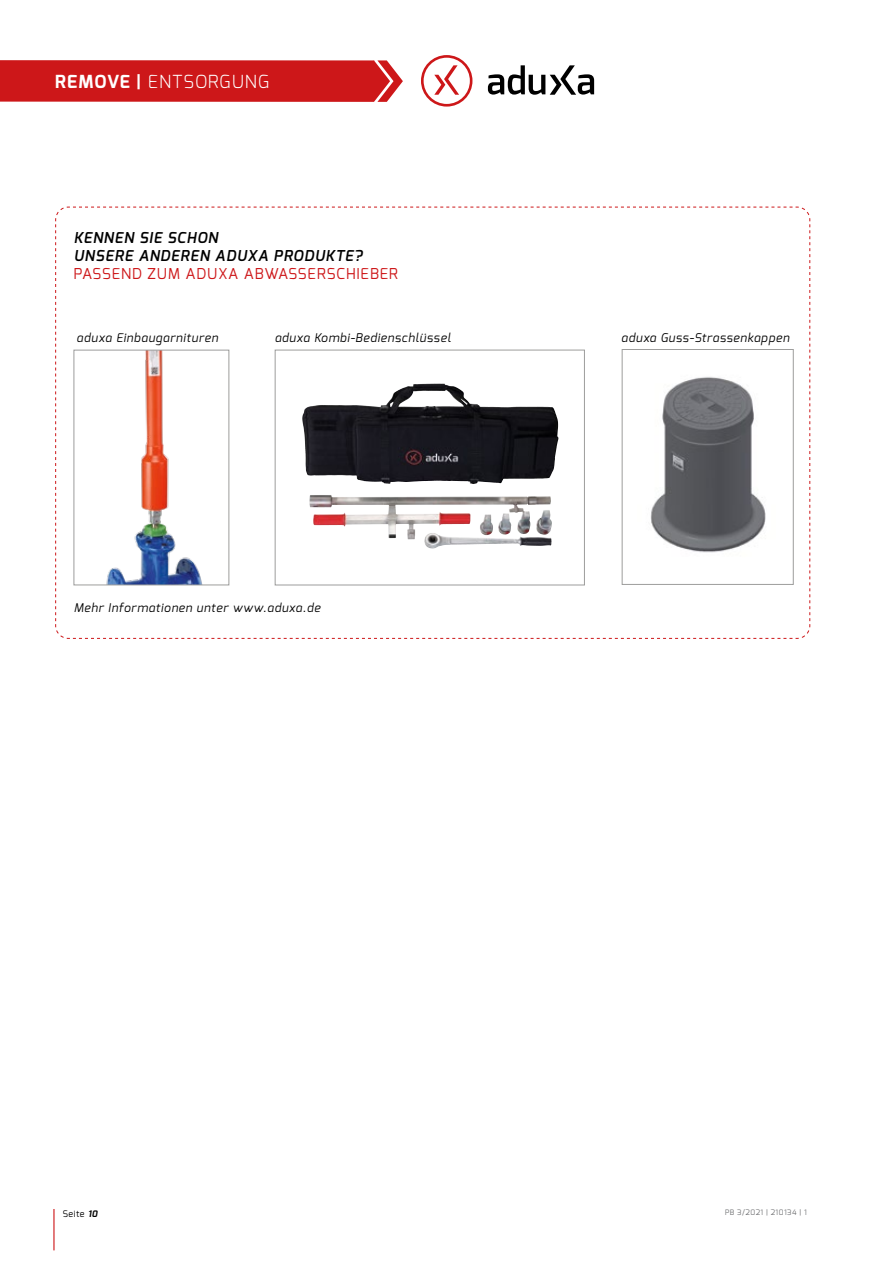
<style>
.page{position:relative;width:893px;height:1263px;background:#fff}
.page>*{position:absolute;margin:0;border:0;box-sizing:border-box;transform-origin:0 0}
.t1{font:300 18px "Exo";letter-spacing:.06em;color:#fff}
.t2{font:italic 600 15px/18px "Exo";letter-spacing:.06em;color:#000}
.t3{font:15px "Exo";letter-spacing:.06em;color:#cd1719}
.t4{font:italic 12px "Exo";letter-spacing:.06em;color:#000}
.t5{font:9px "Exo";letter-spacing:.06em;color:#000}
.t6{font:7.5px "Exo";letter-spacing:.06em;color:#717274}
.s1{font-weight:700}
.s2{font-weight:700;font-style:italic}
</style>
<div class="page">
<hr style="left:53px;top:1209px;width:2px;height:41px;background:#cd1719">
<svg style="left:0;top:60px;width:403px;height:42px;background:#cf2022"></svg>
<div style="left:421px;top:55px;width:51px;height:52px;border:3px solid #cd1719;border-radius:50%"></div>
<svg style="left:488px;top:65px;width:106px;height:30px"></svg>
<svg style="left:434px;top:65px;width:25px;height:30px"></svg>
<svg style="left:55px;top:206px;width:755px;height:433px"></svg>
<img style="left:76px;top:352px;width:151px;height:231px">
<div style="left:74px;top:350px;width:155px;height:235px;border:1px solid #9d9d9c"></div>
<img style="left:397px;top:384px;width:46px;height:7px">
<div style="left:275px;top:350px;width:310px;height:235px;border:1px solid #9d9d9c"></div>
<img style="left:624px;top:366px;width:168px;height:208px">
<div style="left:622px;top:349px;width:172px;height:236px;border:1px solid #9d9d9c"></div>
<h1 class="t1" style="left:55px;top:70px;width:215px"><span class="s1">REMOVE |</span> ENTSORGUNG</h1>
<p class="t2" style="left:74px;top:228px;width:290px">KENNEN SIE SCHON<br>UNSERE ANDEREN ADUXA PRODUKTE?</p>
<p class="t3" style="left:74px;top:264px;width:326px">PASSEND ZUM ADUXA ABWASSERSCHIEBER</p>
<p class="t4" style="left:77px;top:330px;width:143px">aduxa Einbaugarnituren</p>
<p class="t4" style="left:275px;top:330px;width:178px">aduxa Kombi-Bedienschlüssel</p>
<p class="t4" style="left:621px;top:330px;width:169px">aduxa Guss-Strassenkappen</p>
<p class="t4" style="left:74px;top:600px;width:248px">Mehr Informationen unter www.aduxa.de</p>
<p class="t5" style="left:63px;top:1208px;width:36px">Seite <span class="s2">10</span></p>
<p class="t6" style="left:725px;top:1208px;width:83px">PB 3/2021 | 210134 | 1</p>
</div>
